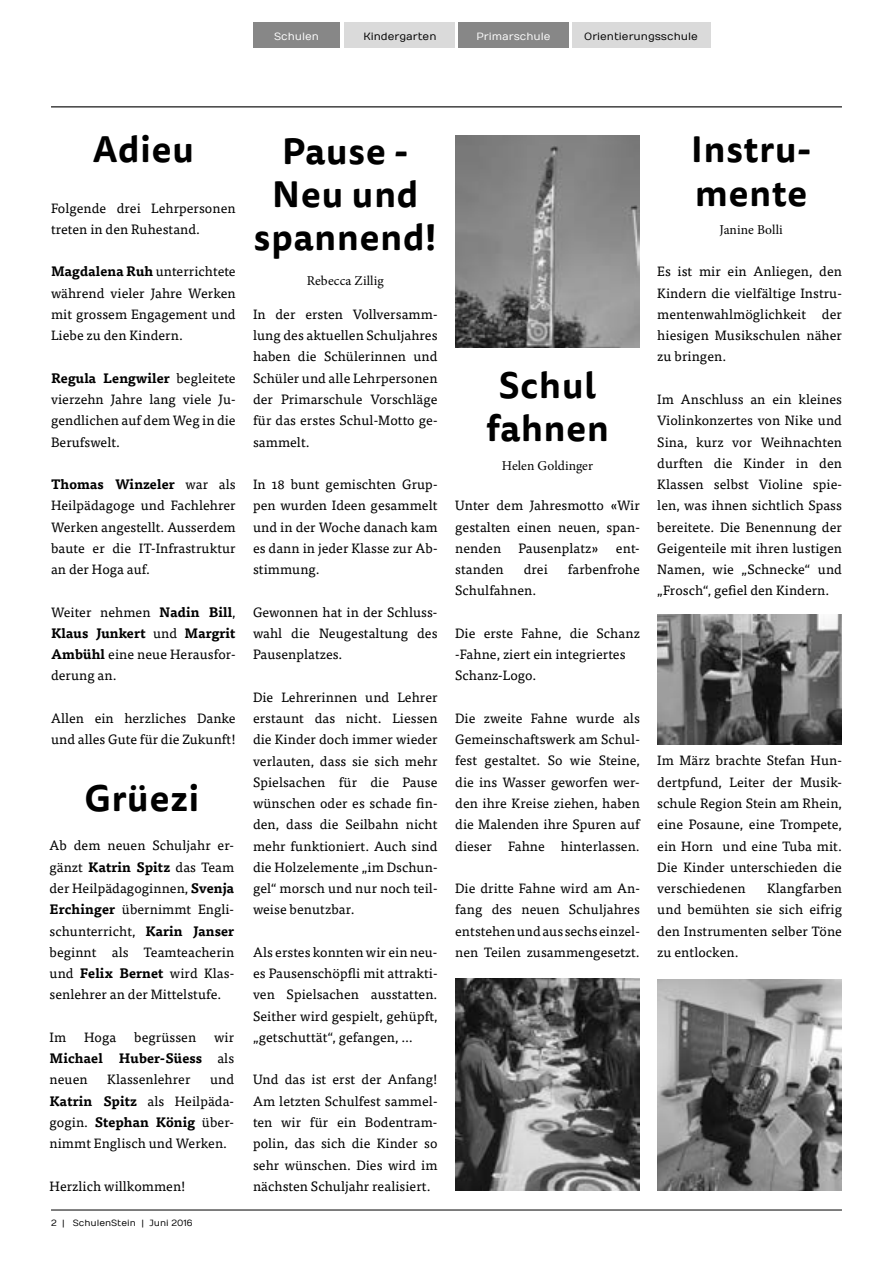
<style>
.page{position:relative;width:893px;height:1263px;background:#fff}
.page>*{position:absolute;margin:0;border:0;box-sizing:border-box;transform-origin:0 0}
.t1{font:700 36px/43.2px "Tisa Sans Pro";letter-spacing:.025em;color:#000;text-align:center}
.t2{font:13.5px/21.3px "Tisa Pro";letter-spacing:.005em;color:#000;text-align:justify}
.t3{font:13.5px "Minion Pro";letter-spacing:.005em;color:#000}
.t4{font:700 13.5px/21.3px "Tisa Pro";letter-spacing:.005em;color:#000;text-align:justify}
.t5{font:10.5px "Numans";color:#000}
.t6{font:10.5px "Numans";color:#fdfdfd}
.t7{font:10.5px "Numans";color:#fff}
.t8{font:9px "Numans";color:#000}
.s1{font-weight:700}
.s2{font-weight:400}
</style>
<div class="page">
<hr style="left:51px;top:1209px;width:791px;height:1px;background:#000">
<div style="left:572px;top:22px;width:138px;height:26px;background:#dadada"></div>
<hr style="left:51px;top:106px;width:791px;height:1px;background:#000">
<div style="left:253px;top:22px;width:87px;height:26px;background:#878787"></div>
<div style="left:345px;top:22px;width:110px;height:26px;background:#dadada"></div>
<img style="left:455px;top:135px;width:185px;height:213px">
<img style="left:657px;top:614px;width:185px;height:130px">
<img style="left:455px;top:978px;width:185px;height:213px">
<img style="left:657px;top:979px;width:185px;height:212px">
<div style="left:458px;top:22px;width:111px;height:26px;background:#878787"></div>
<p class="t7" style="left:274px;top:30px;width:46px">Schulen</p>
<p class="t5" style="left:363px;top:30px;width:75px">Kindergarten</p>
<p class="t6" style="left:476px;top:30px;width:76px">Primarschule</p>
<p class="t5" style="left:584px;top:30px;width:115px">Orientierungsschule</p>
<h1 class="t1" style="left:93px;top:128px;width:103px">Adieu</h1>
<p class="t2" style="left:51px;top:196px;width:186px">Folgende drei Lehrpersonen treten in den Ruhestand.</p>
<p class="t2" style="left:51px;top:260px;width:186px"><span class="s1">Magdalena Ruh</span> unterrichtete während vieler Jahre Werken mit grossem Engagement und Liebe zu den Kindern.</p>
<p class="t2" style="left:51px;top:367px;width:186px"><span class="s1">Regula Lengwiler</span> begleitete vierzehn Jahre lang viele Ju&shy;gendlichen auf dem Weg in die Berufswelt.</p>
<p class="t2" style="left:51px;top:473px;width:186px"><span class="s1">Thomas Winzeler</span> war als Heilpädagoge und Fachlehrer Werken angestellt. Ausserdem baute er die IT-Infrastruktur an der Hoga auf.</p>
<p class="t2" style="left:51px;top:600px;width:186px">Weiter nehmen <span class="s1">Nadin Bill</span>, <span class="s1">Klaus Junkert</span> und <span class="s1">Margrit Ambühl</span> eine neue Herausfor&shy;derung an.</p>
<p class="t2" style="left:51px;top:707px;width:186px">Allen ein herzliches Danke und alles Gute für die Zukunft!</p>
<h1 class="t1" style="left:85px;top:777px;width:116px">Grüezi</h1>
<p class="t2" style="left:50px;top:834px;width:186px">Ab dem neuen Schuljahr er&shy;gänzt <span class="s1">Katrin Spitz</span> das Team der Heilpädagoginnen, <span class="s1">Svenja Erchinger</span> übernimmt Engli&shy;schunterricht, <span class="s1">Karin Janser </span>beginnt als Teamteacherin und <span class="s1">Felix Bernet</span> wird Klas&shy;senlehrer an der Mittelstufe.</p>
<p class="t2" style="left:50px;top:1026px;width:18px">Im</p>
<p class="t2" style="left:84px;top:1026px;width:34px">Hoga</p>
<p class="t2" style="left:134px;top:1026px;width:63px">begrüssen</p>
<p class="t4" style="left:50px;top:1026px;width:186px;text-indent:165px"><span class="s2">wir </span>Michael Huber-Süess <span class="s2">als neuen</span></p>
<p class="t2" style="left:50px;top:1068px;width:186px;text-indent:161px">und <span class="s1">Katrin Spitz</span> als Heilpäda&shy;gogin. <span class="s1">Stephan König</span> über&shy;nimmt Englisch und Werken.</p>
<p class="t2" style="left:50px;top:1174px;width:138px">Herzlich willkommen!</p>
<p class="t2" style="left:107px;top:1068px;width:85px">Klassenlehrer</p>
<p class="t8" style="left:51px;top:1218px;width:143px">2 | SchulenStein | Juni 2016</p>
<h1 class="t1" style="left:254px;top:130px;width:184px">Pause -<br>Neu und spannend!</h1>
<p class="t3" style="left:307px;top:271px;width:79px">Rebecca Zillig</p>
<p class="t2" style="left:253px;top:303px;width:186px">In der ersten Vollversamm&shy;lung des aktuellen Schuljahres haben die Schülerinnen und Schüler und alle Lehrpersonen der Primarschule Vorschläge für das erstes Schul-Motto ge&shy;sammelt.</p>
<p class="t2" style="left:253px;top:473px;width:186px">In 18 bunt gemischten Grup&shy;pen wurden Ideen gesammelt und in der Woche danach kam es dann in jeder Klasse zur Ab&shy;stimmung.</p>
<p class="t2" style="left:253px;top:600px;width:186px">Gewonnen hat in der Schluss&shy;wahl die Neugestaltung des Pausenplatzes.</p>
<p class="t2" style="left:253px;top:685px;width:186px">Die Lehrerinnen und Lehrer erstaunt das nicht. Liessen die Kinder doch immer wieder verlauten, dass sie sich mehr Spielsachen für die Pause wünschen oder es schade fin&shy;den, dass die Seilbahn nicht mehr funktioniert. Auch sind die Holzelemente „im Dschun&shy;gel“ morsch und nur noch teil&shy;weise benutzbar.</p>
<p class="t2" style="left:253px;top:941px;width:186px">Als erstes konnten wir ein neu&shy;es Pausenschöpfli mit attrakti&shy;ven Spielsachen ausstatten.<br>Seither wird gespielt, gehüpft, „getschuttät“, gefangen, …</p>
<p class="t2" style="left:253px;top:1068px;width:186px">Und das ist erst der Anfang!<br>Am letzten Schulfest sammel&shy;ten wir für ein Bodentram&shy;polin, das sich die Kinder so sehr wünschen. Dies wird im nächsten Schuljahr realisiert.</p>
<h1 class="t1" style="left:486px;top:364px;width:124px">Schul fahnen</h1>
<p class="t3" style="left:502px;top:457px;width:93px">Helen Goldinger</p>
<p class="t2" style="left:455px;top:494px;width:186px">Unter dem Jahresmotto «Wir gestalten einen neuen, span&shy;nenden</p>
<p class="t2" style="left:518px;top:537px;width:82px">Pausenplatz»</p>
<p class="t2" style="left:616px;top:537px;width:25px">ent-</p>
<p class="t2" style="left:455px;top:558px;width:50px">standen</p>
<p class="t2" style="left:524px;top:558px;width:26px">drei</p>
<p class="t2" style="left:568px;top:558px;width:74px">farbenfrohe</p>
<p class="t2" style="left:455px;top:579px;width:83px">Schulfahnen.</p>
<p class="t2" style="left:455px;top:622px;width:186px;text-align:left">Die erste Fahne, die Schanz -Fahne, ziert ein integriertes<br>Schanz-Logo.</p>
<p class="t2" style="left:455px;top:707px;width:186px">Die zweite Fahne wurde als Gemeinschaftswerk am Schul&shy;fest gestaltet. So wie Steine, die ins Wasser geworfen wer&shy;den ihre Kreise ziehen, haben die Malenden ihre Spuren auf dieser Fahne hinterlassen.</p>
<p class="t2" style="left:455px;top:877px;width:186px">Die dritte Fahne wird am An&shy;fang des neuen Schuljahres entstehen und aus sechs einzel&shy;nen Teilen zusammengesetzt.</p>
<h1 class="t1" style="left:691px;top:128px;width:121px;text-align:left">Instru&shy;mente</h1>
<p class="t3" style="left:719px;top:221px;width:65px">Janine Bolli</p>
<p class="t2" style="left:657px;top:260px;width:186px">Es ist mir ein Anliegen, den Kindern die vielfältige Instru&shy;mentenwahlmöglichkeit der hiesigen Musikschulen näher zu bringen.</p>
<p class="t2" style="left:657px;top:388px;width:186px">Im Anschluss an ein kleines Violinkonzertes von Nike und Sina, kurz vor Weihnachten durften die Kinder in den Klassen selbst Violine spie&shy;len, was ihnen sichtlich Spass bereitete. Die Benennung der Geigenteile mit ihren lustigen Namen, wie „Schnecke“ und „Frosch“, gefiel den Kindern.</p>
<p class="t2" style="left:657px;top:749px;width:186px">Im März brachte Stefan Hun&shy;dertpfund, Leiter der Musik&shy;schule Region Stein am Rhein, eine Posaune, eine Trompete, ein Horn und eine Tuba mit.<br>Die Kinder unterschieden die verschiedenen</p>
<p class="t2" style="left:657px;top:877px;width:186px;text-indent:110px">Klangfarben und bemühten sie sich eifrig den Instrumenten selber Töne zu entlocken.</p>
</div>
